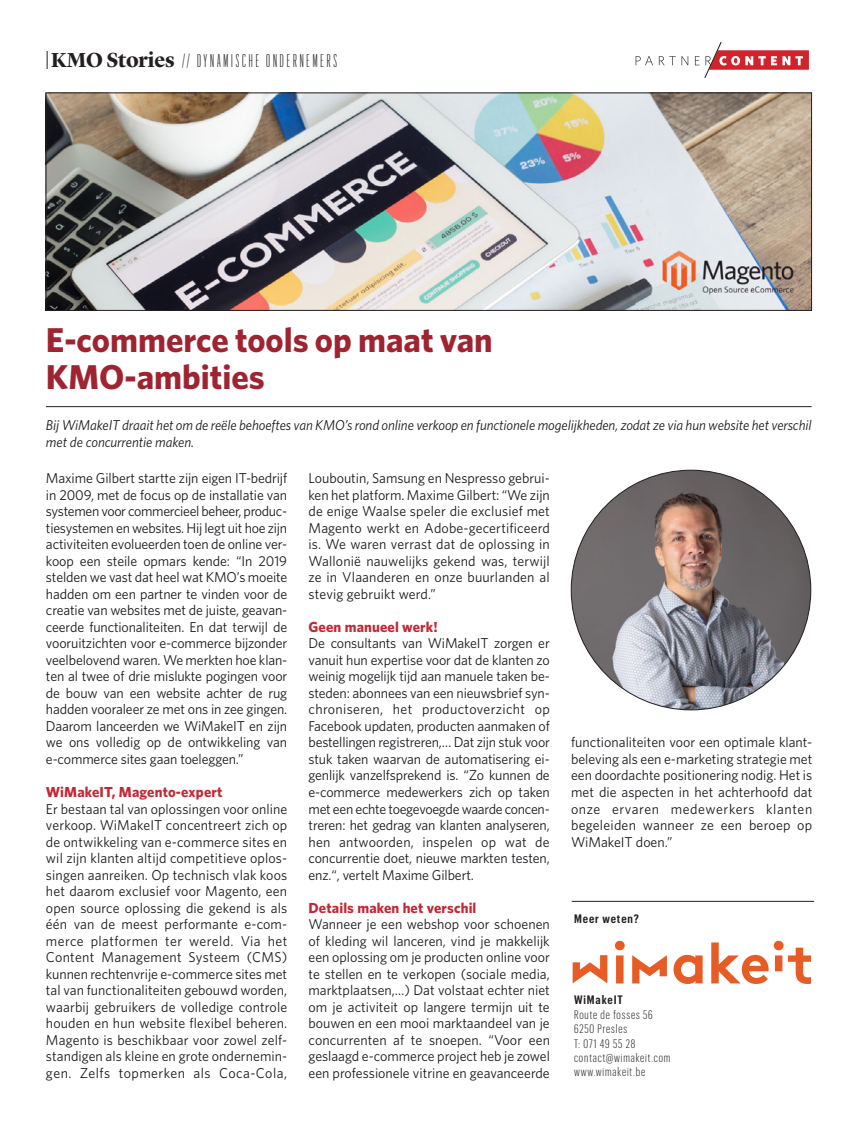
<style>
.page{position:relative;width:859px;height:1136px;background:#fff}
.page>*{position:absolute;margin:0;border:0;box-sizing:border-box;transform-origin:0 0}
.Titel{font:700 34.5px/37.5px "Whitney";color:#9f2431}
.Hoofding_label_L1000{font:300 18px "Graphik XXX Cond";letter-spacing:.16em;color:#231f20}
.Tussentitels{font:700 14.55px "Whitney";letter-spacing:.01em;color:#c42734}
.Bodytekst{font:14.25px/16.5px "Whitney";color:#1a191e;text-align:justify}
.Inleiding{font:italic 14.25px/16.5px "Whitney";letter-spacing:-.005em;color:#1a191e}
.Adres{font:300 12px "Graphik X Cond";letter-spacing:.075em;color:#231f20}
.Adres_kopje{font:600 12px "Graphik Cond";letter-spacing:.075em;color:#231f20}
.s1{font-family:"Lyon Display";font-weight:700;font-size:21px}
</style>
<div class="page">
<img style="left:48px;top:95px;width:762px;height:213px">
<div style="left:46px;top:93px;width:766px;height:217px;border:1px solid #231f20"></div>
<hr style="left:46px;top:406px;width:765px;height:1px;background:#231f20">
<hr style="left:572px;top:900px;width:242px;height:1px;background:#231f20">
<svg style="left:673px;top:954px;width:30px;height:29px"></svg>
<svg style="left:711px;top:940px;width:99px;height:43px"></svg>
<svg style="left:573px;top:955px;width:34px;height:28px"></svg>
<svg style="left:632px;top:955px;width:35px;height:28px"></svg>
<svg style="left:615px;top:940px;width:10px;height:43px"></svg>
<svg style="left:636px;top:42px;width:173px;height:36px"></svg>
<img style="left:571px;top:470px;width:240px;height:239px;border-radius:120px">
<svg style="left:47px;top:51px;width:1px;height:18px"></svg>
<p class="Hoofding_label_L1000" style="left:51px;top:50px;width:287px"><span class="s1">KMO Stories</span> // DYNAMISCHE ONDERNEMERS</p>
<p class="Titel" style="left:46px;top:320px;width:448px">E-commerce tools op maat van<br>KMO-ambities</p>
<p class="Inleiding" style="left:46px;top:416px;width:767px">Bij WiMakeIT draait het om de reële behoeftes van KMO’s rond online verkoop en functionele mogelijkheden, zodat ze via hun website het verschil met de concurrentie maken.</p>
<p class="Bodytekst" style="left:46px;top:469px;width:243px">Maxime Gilbert startte zijn eigen IT-bedrijf in 2009, met de focus op de installatie van systemen voor commercieel beheer, produc&shy;tiesystemen en websites. Hij legt uit hoe zijn activiteiten evolueerden toen de online ver&shy;koop een steile opmars kende: “In 2019 stelden we vast dat heel wat KMO’s moeite hadden om een partner te vinden voor de creatie van websites met de juiste, geavan&shy;ceerde functionaliteiten. En dat terwijl de vooruitzichten voor e-commerce bijzonder veelbelovend waren. We merkten hoe klan&shy;ten al twee of drie mislukte pogingen voor de bouw van een website achter de rug hadden vooraleer ze met ons in zee gingen.<br>Daarom lanceerden we WiMakeIT en zijn we ons volledig op de ontwikkeling van e-commerce sites gaan toeleggen.”</p>
<p class="Tussentitels" style="left:46px;top:783px;width:178px">WiMakeIT, Magento-expert</p>
<p class="Bodytekst" style="left:46px;top:799px;width:243px">Er bestaan tal van oplossingen voor online verkoop. WiMakeIT concentreert zich op de ontwikkeling van e-commerce sites en wil zijn klanten altijd competitieve oplos&shy;singen aanreiken. Op technisch vlak koos het daarom exclusief voor Magento, een open source oplossing die gekend is als één van de meest performante e-com&shy;merce platformen ter wereld. Via het Content Management Systeem (CMS) kunnen rechtenvrije e-commerce sites met tal van functionaliteiten gebouwd worden, waarbij gebruikers de volledige controle houden en hun website flexibel beheren.<br>Magento is beschikbaar voor zowel zelf&shy;standigen als kleine en grote ondernemin&shy;gen. Zelfs topmerken als Coca-Cola,</p>
<p class="Bodytekst" style="left:309px;top:469px;width:243px">Louboutin, Samsung en Nespresso gebrui&shy;ken het platform. Maxime Gilbert: “We zijn de enige Waalse speler die exclusief met Magento werkt en Adobe-gecertificeerd is. We waren verrast dat de oplossing in Wallonië nauwelijks gekend was, terwijl ze in Vlaanderen en onze buurlanden al stevig gebruikt werd.”</p>
<p class="Tussentitels" style="left:309px;top:618px;width:131px">Geen manueel werk!</p>
<p class="Bodytekst" style="left:309px;top:634px;width:243px">De consultants van WiMakeIT zorgen er vanuit hun expertise voor dat de klanten zo weinig mogelijk tijd aan manuele taken be&shy;steden: abonnees van een nieuwsbrief syn&shy;chroniseren, het productoverzicht op Facebook updaten, producten aanmaken of bestellingen registreren,… Dat zijn stuk voor stuk taken waarvan de automatisering ei&shy;genlijk vanzelfsprekend is. “Zo kunnen de e-commerce medewerkers zich op taken met een echte toegevoegde waarde concen&shy;treren: het gedrag van klanten analyseren, hen antwoorden, inspelen op wat de concurrentie doet, nieuwe markten testen, enz.“, vertelt Maxime Gilbert.</p>
<p class="Tussentitels" style="left:309px;top:898px;width:169px">Details maken het verschil</p>
<p class="Bodytekst" style="left:309px;top:915px;width:243px">Wanneer je een webshop voor schoenen of kleding wil lanceren, vind je makkelijk een oplossing om je producten online voor te stellen en te verkopen (sociale media, marktplaatsen,…) Dat volstaat echter niet om je activiteit op langere termijn uit te bouwen en een mooi marktaandeel van je concurrenten af te snoepen. “Voor een geslaagd e-commerce project heb je zowel een professionele vitrine en geavanceerde</p>
<p class="Bodytekst" style="left:571px;top:733px;width:243px">functionaliteiten voor een optimale klant&shy;beleving als een e-marketing strategie met een doordachte positionering nodig. Het is met die aspecten in het achterhoofd dat onze ervaren medewerkers klanten begeleiden wanneer ze een beroep op WiMakeIT doen.”</p>
<p class="Adres_kopje" style="left:574px;top:910px;width:66px">Meer weten?</p>
<p class="Adres_kopje" style="left:574px;top:991px;width:50px">WiMakeIT</p>
<p class="Adres" style="left:574px;top:1006px;width:80px">Route de fosses 56</p>
<p class="Adres" style="left:574px;top:1020px;width:55px">6250 Presles</p>
<p class="Adres" style="left:574px;top:1035px;width:63px">T: 071 49 55 28</p>
<p class="Adres" style="left:574px;top:1049px;width:98px">contact@wimakeit.com</p>
<p class="Adres" style="left:574px;top:1064px;width:73px">www.wimakeit.be</p>
</div>
